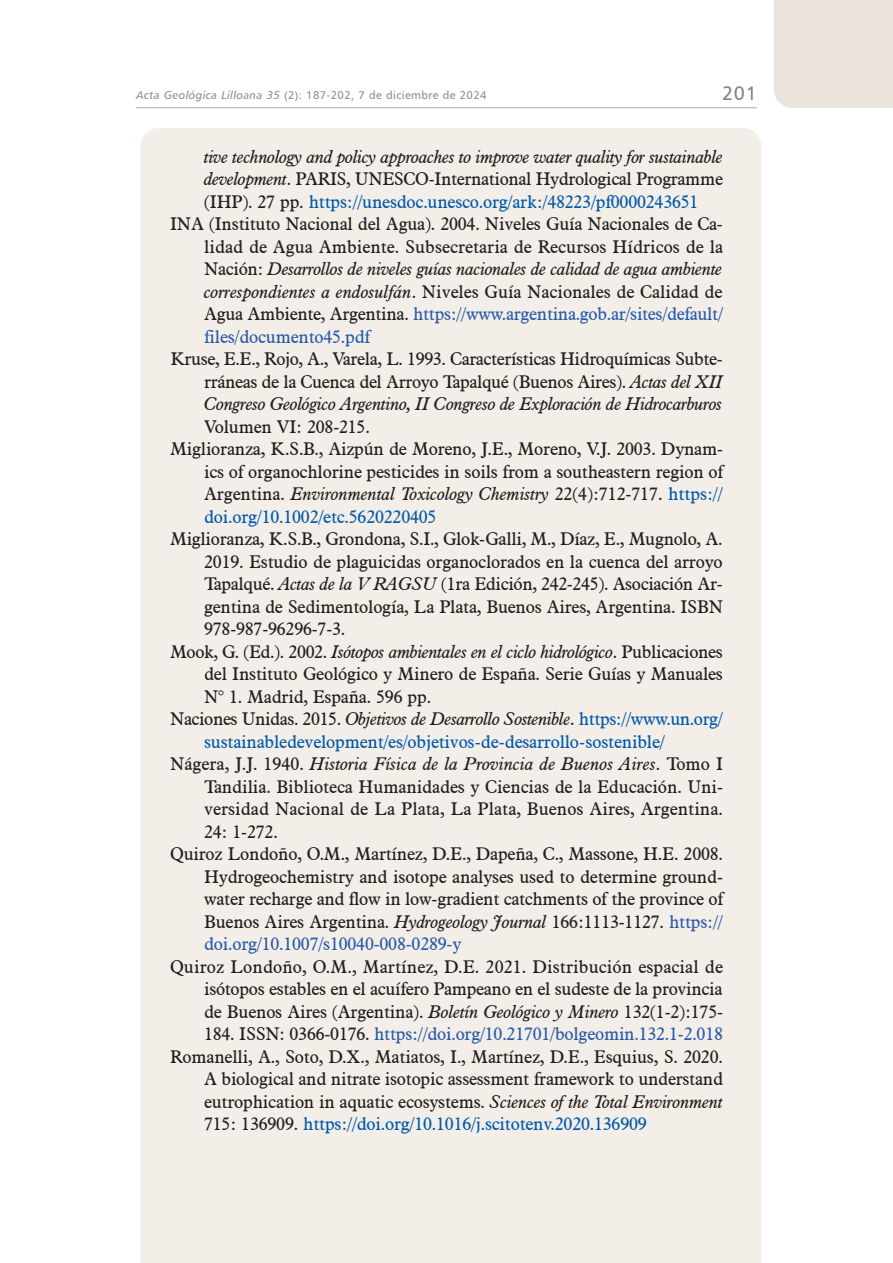
<style>
.page{position:relative;width:893px;height:1263px;background:#fff}
.page>*{position:absolute;margin:0;border:0;box-sizing:border-box;transform-origin:0 0}
.t1{font:19.5px "Humanist 777 BT Roman B";color:#808285}
.t2{font:18px/22.5px "Aldine 721 BT";letter-spacing:-.01em;color:#231f20;text-align:justify}
.t3{font:italic 18px "Aldine 721 BT";letter-spacing:-.02em;color:#231f20}
.t4{font:18px "Aldine 721 BT";letter-spacing:-.01em;color:#015aaa}
.t5{font:18px "Aldine 721 BT";letter-spacing:-.015em;color:#285caa}
.t6{font:italic 18px "Aldine 721 BT";color:#231f20}
.t7{font:11.25px "Humanist 777 BT Roman B";letter-spacing:.03em;color:#8a8c8f}
.s1{font-family:"Humanist 777 BT Italic B"}
.s2{font-style:italic}
.s3{color:#231f20}
.s4{font-style:normal}
.s5{font-style:normal;color:#015aaa}
.s6{color:#285caa}
</style>
<div class="page">
<hr style="left:136px;top:107px;width:621px;height:1px;background:#a8a9ad">
<div style="left:774px;top:0;width:119px;height:108px;background:#ebe4dc"></div>
<div style="left:140px;top:128px;width:621px;height:1135px;background:#f4eee8"></div>
<p class="t7" style="left:136px;top:88px;width:352px"><span class="s1">Acta Geológica Lilloana 35</span> (2): 187-202, 7 de diciembre de 2024</p>
<p class="t1" style="left:722px;top:81px;width:36px">201</p>
<p class="t3" style="left:204px;top:145px;width:521px">tive technology and policy approaches to improve water quality for sustainable</p>
<p class="t2" style="left:204px;top:167px;width:520px"><span class="s2">development</span>. PARIS, UNESCO-International Hydrological Programme</p>
<p class="t4" style="left:204px;top:190px;width:496px"><span class="s3">(IHP). 27 pp.</span> https://unesdoc.unesco.org/ark:/48223/pf0000243651</p>
<p class="t2" style="left:170px;top:212px;width:554px">INA (Instituto Nacional del Agua). 2004. Niveles Guía Nacionales de Ca-</p>
<p class="t2" style="left:204px;top:235px;width:520px">lidad de Agua Ambiente. Subsecretaria de Recursos Hídricos de la</p>
<p class="t3" style="left:204px;top:258px;width:520px"><span class="s4">Nación:</span> Desarrollos de niveles guías nacionales de calidad de agua ambiente</p>
<p class="t2" style="left:204px;top:280px;width:520px"><span class="s2">correspondientes a endosulfán</span>. Niveles Guía Nacionales de Calidad de</p>
<p class="t5" style="left:204px;top:303px;width:520px"><span class="s3">Agua Ambiente, Argentina.</span> https://www.argentina.gob.ar/sites/default/</p>
<p class="t5" style="left:204px;top:325px;width:168px">files/documento45.pdf</p>
<p class="t2" style="left:204px;top:347px;width:521px;text-indent:-34px">Kruse, E.E., Rojo, A., Varela, L. 1993. Características Hidroquímicas Subte&shy;rráneas de la Cuenca del Arroyo Tapalqué (Buenos Aires). <span class="s2">Actas del XII Congreso Geológico Argentino, II Congreso de Exploración de Hidrocarburos</span></p>
<p class="t2" style="left:204px;top:415px;width:167px">Volumen VI: 208-215.</p>
<p class="t2" style="left:170px;top:437px;width:554px">Miglioranza, K.S.B., Aizpún de Moreno, J.E., Moreno, V.J. 2003. Dynam-</p>
<p class="t2" style="left:204px;top:460px;width:520px">ics of organochlorine pesticides in soils from a southeastern region of</p>
<p class="t3" style="left:204px;top:483px;width:520px"><span class="s4">Argentina.</span> Environmental Toxicology Chemistry <span class="s4">22(4):712-717.</span> <span class="s5">https://</span></p>
<p class="t4" style="left:204px;top:505px;width:234px">doi.org/10.1002/etc.5620220405</p>
<p class="t2" style="left:170px;top:527px;width:554px">Miglioranza, K.S.B., Grondona, S.I., Glok-Galli, M., Díaz, E., Mugnolo, A.</p>
<p class="t2" style="left:204px;top:550px;width:520px">2019. Estudio de plaguicidas organoclorados en la cuenca del arroyo</p>
<p class="t2" style="left:204px;top:572px;width:520px">Tapalqué. <span class="s2">Actas de la V RAGSU</span> (1ra Edición, 242-245). Asociación Ar-</p>
<p class="t2" style="left:204px;top:595px;width:520px">gentina de Sedimentología, La Plata, Buenos Aires, Argentina. ISBN</p>
<p class="t2" style="left:204px;top:617px;width:143px">978-987-96296-7-3.</p>
<p class="t3" style="left:170px;top:640px;width:554px"><span class="s4">Mook, G. (Ed.). 2002.</span> Isótopos ambientales en el ciclo hidrológico<span class="s4">. Publicaciones</span></p>
<p class="t2" style="left:204px;top:662px;width:520px">del Instituto Geológico y Minero de España. Serie Guías y Manuales</p>
<p class="t2" style="left:204px;top:685px;width:229px">N° 1. Madrid, España. 596 pp.</p>
<p class="t3" style="left:170px;top:708px;width:554px"><span class="s4">Naciones Unidas. 2015.</span> Objetivos de Desarrollo Sostenible<span class="s4">.</span> <span class="s5">https://www.un.org/</span></p>
<p class="t4" style="left:204px;top:730px;width:462px">sustainabledevelopment/es/objetivos-de-desarrollo-sostenible/</p>
<p class="t6" style="left:170px;top:753px;width:554px"><span class="s4">Nágera, J.J. 1940.</span> Historia Física de la Provincia de Buenos Aires<span class="s4">. Tomo I</span></p>
<p class="t2" style="left:204px;top:775px;width:520px">Tandilia. Biblioteca Humanidades y Ciencias de la Educación. Uni-</p>
<p class="t2" style="left:204px;top:797px;width:520px">versidad Nacional de La Plata, La Plata, Buenos Aires, Argentina.</p>
<p class="t2" style="left:204px;top:820px;width:75px">24: 1-272.</p>
<p class="t2" style="left:170px;top:842px;width:554px">Quiroz Londoño, O.M., Martínez, D.E., Dapeña, C., Massone, H.E. 2008.</p>
<p class="t2" style="left:204px;top:865px;width:520px">Hydrogeochemistry and isotope analyses used to determine ground-</p>
<p class="t2" style="left:204px;top:887px;width:520px">water recharge and flow in low-gradient catchments of the province of</p>
<p class="t2" style="left:204px;top:910px;width:520px">Buenos Aires Argentina. <span class="s2">Hydrogeology Journal</span> 166:1113-1127. <span class="s6">https://</span></p>
<p class="t5" style="left:204px;top:933px;width:259px">doi.org/10.1007/s10040-008-0289-y</p>
<p class="t2" style="left:170px;top:955px;width:554px">Quiroz Londoño, O.M., Martínez, D.E. 2021. Distribución espacial de</p>
<p class="t2" style="left:204px;top:977px;width:520px">isótopos estables en el acuífero Pampeano en el sudeste de la provincia</p>
<p class="t2" style="left:204px;top:1000px;width:520px">de Buenos Aires (Argentina). <span class="s2">Boletín Geológico y Minero</span> 132(1-2):175-</p>
<p class="t5" style="left:204px;top:1023px;width:520px"><span class="s3">184. ISSN: 0366-0176.</span> https://doi.org/10.21701/bolgeomin.132.1-2.018</p>
<p class="t2" style="left:170px;top:1045px;width:554px">Romanelli, A., Soto, D.X., Matiatos, I., Martínez, D.E., Esquius, S. 2020.</p>
<p class="t2" style="left:204px;top:1067px;width:520px">A biological and nitrate isotopic assessment framework to understand</p>
<p class="t2" style="left:204px;top:1090px;width:520px">eutrophication in aquatic ecosystems. <span class="s2">Sciences of the Total Environment</span></p>
<p class="t4" style="left:204px;top:1113px;width:444px"><span class="s3">715: 136909.</span> https://doi.org/10.1016/j.scitotenv.2020.136909</p>
</div>
